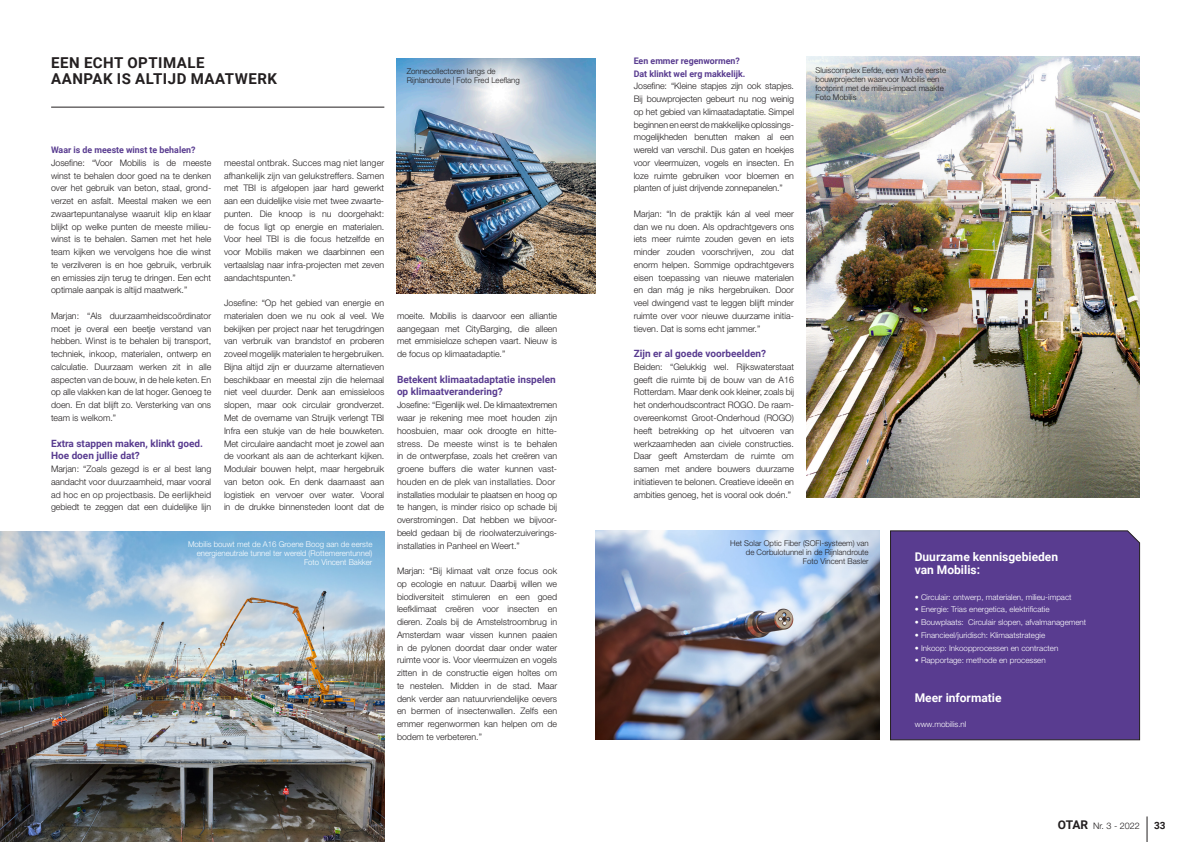
<style>
.page{position:relative;width:1191px;height:842px;background:#fff}
.page>*{position:absolute;margin:0;border:0;box-sizing:border-box;transform-origin:0 0}
.streamer{font:700 15px "Roboto";letter-spacing:.035em;color:#231f20}
.kop_kader{font:700 12px "Roboto";color:#fff}
.tussenkop{font:700 10px/12.8px "Roboto";color:#593c90}
.t1{font:700 10px "Roboto";color:#231f20}
.plat_red{font:300 9px/12.8px "Helvetica Neue LT Std";color:#231f20;text-align:justify}
.plat_red-2{font:700 9px "Roboto";color:#593c90}
.plat_red-3{font:300 9px "Helvetica Neue LT Std";letter-spacing:.02em;color:#231f20}
.plat_red-4{font:300 8px/9px "Helvetica Neue LT Std";color:#231f20}
.plat_kader{font:300 8px "Helvetica Neue LT Std";color:#fff}
.plat_red-5{font:300 8px/9px "Helvetica Neue LT Std";color:#fff;text-align:right}
.s1{font-family:"Roboto";font-weight:700;font-size:12px}
</style>
<div class="page">
<svg style="left:1146px;top:816px;width:1px;height:26px"></svg>
<div style="left:890px;top:531px;width:249px;height:209px;background:#593c90"></div>
<hr style="left:51px;top:107px;width:333px;height:1px;background:#231f20">
<img style="left:0;top:531px;width:384px;height:311px">
<img style="left:397px;top:58px;width:198px;height:235px">
<img style="left:595px;top:531px;width:284px;height:209px">
<img style="left:806px;top:56px;width:334px;height:441px">
<p class="streamer" style="left:51px;top:52px;width:155px">EEN ECHT OPTIMALE</p>
<p class="streamer" style="left:51px;top:68px;width:227px">AANPAK IS ALTIJD MAATWERK</p>
<p class="plat_red-4" style="left:407px;top:67px;width:115px">Zonnecollectoren langs de<br>Rijnlandroute | Foto Fred Leeflang</p>
<p class="plat_red-2" style="left:51px;top:144px;width:146px">Waar is de meeste winst te behalen?</p>
<p class="plat_red" style="left:51px;top:156px;width:162px">Josefine: “Voor Mobilis is de meeste winst te behalen door goed na te denken over het gebruik van beton, staal, grond&shy;verzet en asfalt. Meestal maken we een zwaartepuntanalyse waaruit klip en klaar blijkt op welke punten de meeste milieu&shy;winst is te behalen. Samen met het hele team kijken we vervolgens hoe die winst te verzilveren is en hoe gebruik, verbruik en emissies zijn terug te dringen. Een echt optimale aanpak is altijd maatwerk.”</p>
<p class="plat_red" style="left:51px;top:309px;width:162px">Marjan: “Als duurzaamheidscoördinator moet je overal een beetje verstand van hebben. Winst is te behalen bij transport, techniek, inkoop, materialen, ontwerp en calculatie. Duurzaam werken zit in alle aspecten van de bouw, in de hele keten. En op alle vlakken kan de lat hoger. Genoeg te doen. En dat blijft zo. Versterking van ons team is welkom.”</p>
<p class="tussenkop" style="left:51px;top:436px;width:154px">Extra stappen maken, klinkt goed.<br>Hoe doen jullie dat?</p>
<p class="plat_red" style="left:51px;top:462px;width:162px">Marjan: “Zoals gezegd is er al best lang aandacht voor duurzaamheid, maar vooral ad hoc en op projectbasis. De eerlijkheid</p>
<p class="plat_red" style="left:51px;top:500px;width:162px">gebiedt te zeggen dat een duidelijke lijn</p>
<p class="plat_red-3" style="left:224px;top:157px;width:162px">meestal ontbrak. Succes mag niet langer</p>
<p class="plat_red-3" style="left:224px;top:170px;width:162px">afhankelijk zijn van gelukstreffers. Samen</p>
<p class="plat_red" style="left:224px;top:182px;width:162px">met TBI is afgelopen jaar hard gewerkt aan een duidelijke visie met twee zwaarte&shy;punten. Die knoop is nu doorgehakt: de focus ligt op energie en materialen.<br>Voor heel TBI is die focus hetzelfde en voor Mobilis maken we daarbinnen een vertaalslag naar infra-projecten met zeven aandachtspunten.”</p>
<p class="plat_red" style="left:224px;top:296px;width:162px">Josefine: “Op het gebied van energie en materialen doen we nu ook al veel. We bekijken per project naar het terugdringen van verbruik van brandstof en proberen zoveel mogelijk materialen te hergebruiken.<br>Bijna altijd zijn er duurzame alternatieven beschikbaar en meestal zijn die helemaal niet veel duurder. Denk aan emissieloos slopen, maar ook circulair grondverzet.<br>Met de overname van Struijk verlengt TBI Infra een stukje van de hele bouwketen.<br>Met circulaire aandacht moet je zowel aan de voorkant als aan de achterkant kijken.<br>Modulair bouwen helpt, maar hergebruik van beton ook. En denk daarnaast aan logistiek en vervoer over water. Vooral in de drukke binnensteden loont dat de</p>
<p class="plat_red-5" style="left:188px;top:540px;width:186px">Mobilis bouwt met de A16 Groene Boog aan de eerste energieneutrale tunnel ter wereld (Rottemerentunnel)</p>
<p class="plat_red-5" style="left:304px;top:558px;width:70px">Foto Vincent Bakker</p>
<p class="plat_red" style="left:397px;top:309px;width:162px">moeite. Mobilis is daarvoor een alliantie aangegaan met CityBarging, die alleen met emmisieloze schepen vaart. Nieuw is de focus op klimaatadaptie.”</p>
<p class="tussenkop" style="left:397px;top:372px;width:160px">Betekent klimaatadaptatie inspelen op klimaatverandering?</p>
<p class="plat_red" style="left:397px;top:398px;width:162px">Josefine: “Eigenlijk wel. De klimaatextremen</p>
<p class="plat_red" style="left:397px;top:411px;width:162px">waar je rekening mee moet houden zijn hoosbuien, maar ook droogte en hitte&shy;stress. De meeste winst is te behalen in de ontwerpfase, zoals het creëren van groene buffers die water kunnen vast&shy;houden en de plek van installaties. Door</p>
<p class="plat_red" style="left:397px;top:488px;width:162px">installaties modulair te plaatsen en hoog op</p>
<p class="plat_red" style="left:397px;top:500px;width:162px">te hangen, is minder risico op schade bij overstromingen. Dat hebben we bijvoor&shy;beeld gedaan bij de rioolwaterzuiverings&shy;installaties in Panheel en Weert.”</p>
<p class="plat_red" style="left:397px;top:564px;width:162px">Marjan: “Bij klimaat valt onze focus ook op ecologie en natuur. Daarbij willen we biodiversiteit stimuleren en een goed leefklimaat creëren voor insecten en dieren. Zoals bij de Amstelstroombrug in Amsterdam waar vissen kunnen paaien in de pylonen doordat daar onder water ruimte voor is. Voor vleermuizen en vogels zitten in de constructie eigen holtes om te nestelen. Midden in de stad. Maar denk verder aan natuurvriendelijke oevers en bermen of insectenwallen. Zelfs een emmer regenwormen kan helpen om de bodem te verbeteren.”</p>
<p class="plat_red-2" style="left:634px;top:54px;width:108px">Een emmer regenwormen?</p>
<p class="plat_red-2" style="left:634px;top:67px;width:113px">Dat klinkt wel erg makkelijk.</p>
<p class="plat_red" style="left:634px;top:80px;width:162px">Josefine: “Kleine stapjes zijn ook stapjes.<br>Bij bouwprojecten gebeurt nu nog weinig op het gebied van klimaatadaptatie. Simpel beginnen en eerst de makkelijke oplossings&shy;mogelijkheden benutten maken al een wereld van verschil. Dus gaten en hoekjes voor vleermuizen, vogels en insecten. En loze ruimte gebruiken voor bloemen en planten of juist drijvende zonnepanelen.”</p>
<p class="plat_red" style="left:634px;top:207px;width:162px">Marjan: “In de praktijk kán al veel meer dan we nu doen. Als opdrachtgevers ons iets meer ruimte zouden geven en iets minder zouden voorschrijven, zou dat enorm helpen. Sommige opdrachtgevers eisen toepassing van nieuwe materialen en dan mág je niks hergebruiken. Door veel dwingend vast te leggen blijft minder ruimte over voor nieuwe duurzame initia&shy;tieven. Dat is soms echt jammer.”</p>
<p class="tussenkop" style="left:634px;top:347px;width:134px">Zijn er al goede voorbeelden?</p>
<p class="plat_red" style="left:634px;top:360px;width:162px">Beiden: “Gelukkig wel. Rijkswaterstaat geeft die ruimte bij de bouw van de A16<br>Rotterdam. Maar denk ook kleiner, zoals bij het onderhoudscontract ROGO. De raam&shy;overeenkomst Groot-Onderhoud (ROGO) heeft betrekking op het uitvoeren van werkzaamheden aan civiele constructies.<br>Daar geeft Amsterdam de ruimte om samen met andere bouwers duurzame initiatieven te belonen. Creatieve ideeën en ambities genoeg, het is vooral ook doén.”</p>
<p class="plat_red-4" style="left:815px;top:65px;width:132px">Sluiscomplex Eefde, een van de eerste bouwprojecten waarvoor Mobilis een footprint met de milieu-impact maakte</p>
<p class="plat_red-4" style="left:815px;top:92px;width:42px">Foto Mobilis</p>
<p class="plat_red-4" style="left:730px;top:538px;width:140px;text-align:right">Het Solar Optic Fiber (SOFI-systeem) van de Corbulotunnel in de Rijnlandroute</p>
<p class="plat_red-4" style="left:803px;top:556px;width:67px">Foto Vincent Basler</p>
<p class="kop_kader" style="left:914px;top:549px;width:145px">Duurzame kennisgebieden</p>
<p class="kop_kader" style="left:914px;top:561px;width:67px">van Mobilis:</p>
<p class="plat_kader" style="left:914px;top:592px;width:158px">• Circulair: ontwerp, materialen, milieu-impact</p>
<p class="plat_kader" style="left:914px;top:605px;width:136px">• Energie: Trias energetica, elektrificatie</p>
<p class="plat_kader" style="left:914px;top:617px;width:173px">• Bouwplaats: Circulair slopen, afvalmanagement</p>
<p class="plat_kader" style="left:914px;top:630px;width:132px">• Financieel/juridisch: Klimaatstrategie</p>
<p class="plat_kader" style="left:914px;top:643px;width:145px">• Inkoop: Inkoopprocessen en contracten</p>
<p class="plat_kader" style="left:914px;top:656px;width:132px">• Rapportage: methode en processen</p>
<p class="kop_kader" style="left:914px;top:689px;width:88px">Meer informatie</p>
<p class="plat_kader" style="left:914px;top:719px;width:53px">www.mobilis.nl</p>
<p class="plat_red" style="left:1058px;top:819px;width:83px"><span class="s1">OTAR</span> Nr. 3 - 2022</p>
<p class="t1" style="left:1154px;top:819px;width:13px">33</p>
</div>
